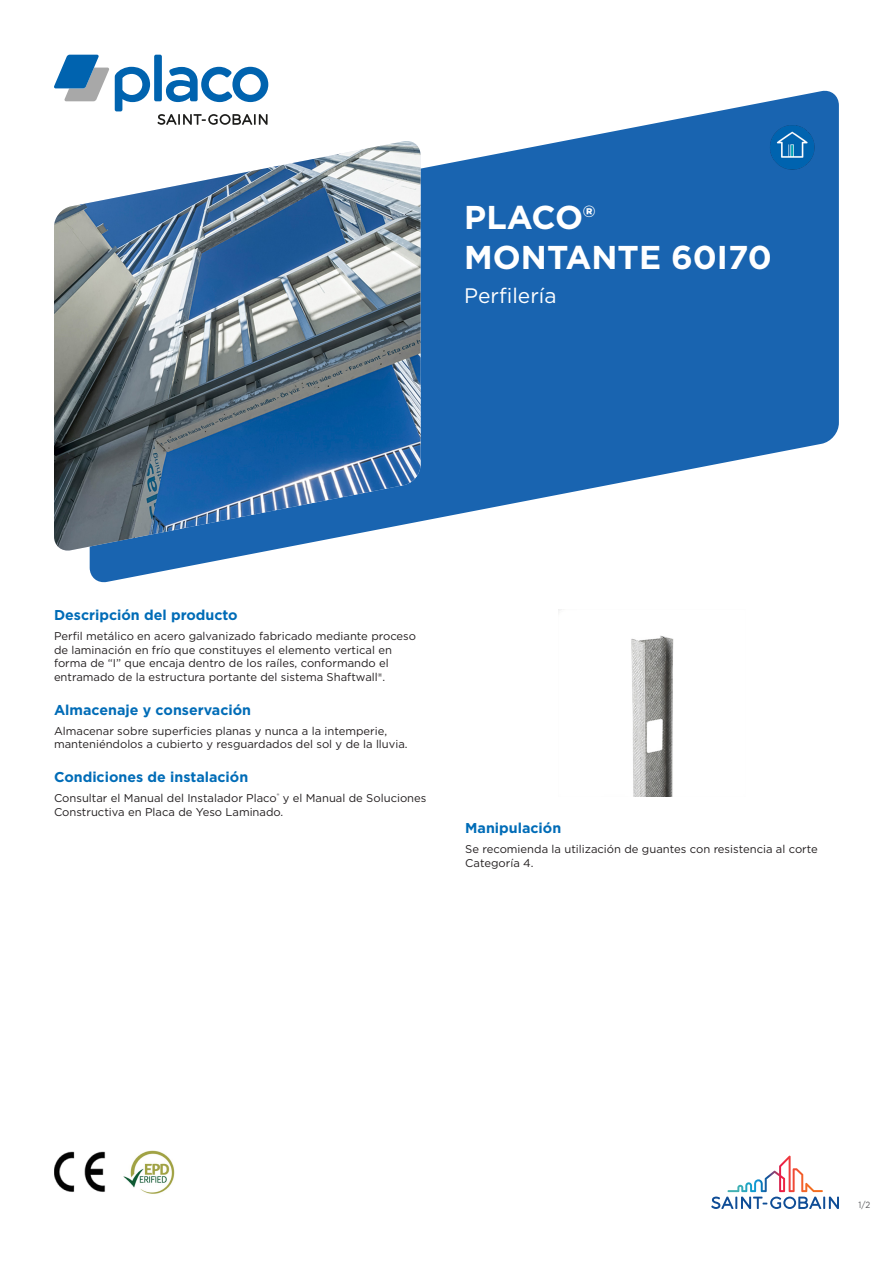
<style>
.page{position:relative;width:893px;height:1263px;background:#fff}
.page>*{position:absolute;margin:0;border:0;box-sizing:border-box;transform-origin:0 0}
.Product_Name{font:700 33px/39.6px "Gotham";color:#fff}
.A-Product_Descriptio{font:21px "Gotham";color:#fff}
.Longname{font:700 14.25px "Gotham";color:#006cb7}
.Value{font:11.25px/13.5px "Gotham";color:#231f20}
.t1{font:9px "Gotham";color:#57585a;scale:.9 1}
</style>
<div class="page">
<svg style="left:711px;top:1156px;width:128px;height:53px"></svg>
<svg style="left:54px;top:55px;width:55px;height:46px"></svg>
<div style="left:154px;top:55px;width:8px;height:46px;background:#0063af;border-radius:2px"></div>
<svg style="left:115px;top:67px;width:35px;height:22px"></svg>
<svg style="left:166px;top:67px;width:102px;height:22px"></svg>
<svg style="left:90px;top:89px;width:749px;height:494px;fill:#1964b0"></svg>
<img style="left:54px;top:141px;width:367px;height:411px">
<img style="left:558px;top:609px;width:116px;height:187px">
<img style="left:54px;top:1151px;width:51px;height:41px">
<img style="left:123px;top:1151px;width:51px;height:43px">
<img style="left:765px;top:120px;width:53px;height:53px">
<p class="Product_Name" style="left:464px;top:198px;width:309px">PLACO®<br>MONTANTE 60I70</p>
<p class="A-Product_Descriptio" style="left:464px;top:282px;width:94px">Perfilería</p>
<p class="Longname" style="left:54px;top:606px;width:185px">Descripción del producto</p>
<p class="Value" style="left:54px;top:629px;width:364px">Perfil metálico en acero galvanizado fabricado mediante proceso de laminación en frío que constituyes el elemento vertical en forma de “I” que encaja dentro de los raíles, conformando el entramado de la estructura portante del sistema Shaftwall®.</p>
<p class="Longname" style="left:54px;top:700px;width:199px">Almacenaje y conservación</p>
<p class="Value" style="left:54px;top:724px;width:355px">Almacenar sobre superficies planas y nunca a la intemperie, manteniéndolos a cubierto y resguardados del sol y de la lluvia.</p>
<p class="Longname" style="left:54px;top:768px;width:196px">Condiciones de instalación</p>
<p class="Value" style="left:54px;top:791px;width:374px">Consultar el Manual del Instalador Placo<sup>®</sup> y el Manual de Soluciones<br>Constructiva en Placa de Yeso Laminado.</p>
<p class="Longname" style="left:465px;top:819px;width:98px">Manipulación</p>
<p class="Value" style="left:465px;top:842px;width:354px">Se recomienda la utilización de guantes con resistencia al corte<br>Categoría 4.</p>
<p class="t1" style="left:858px;top:1199px;width:15px">1/2</p>
</div>
